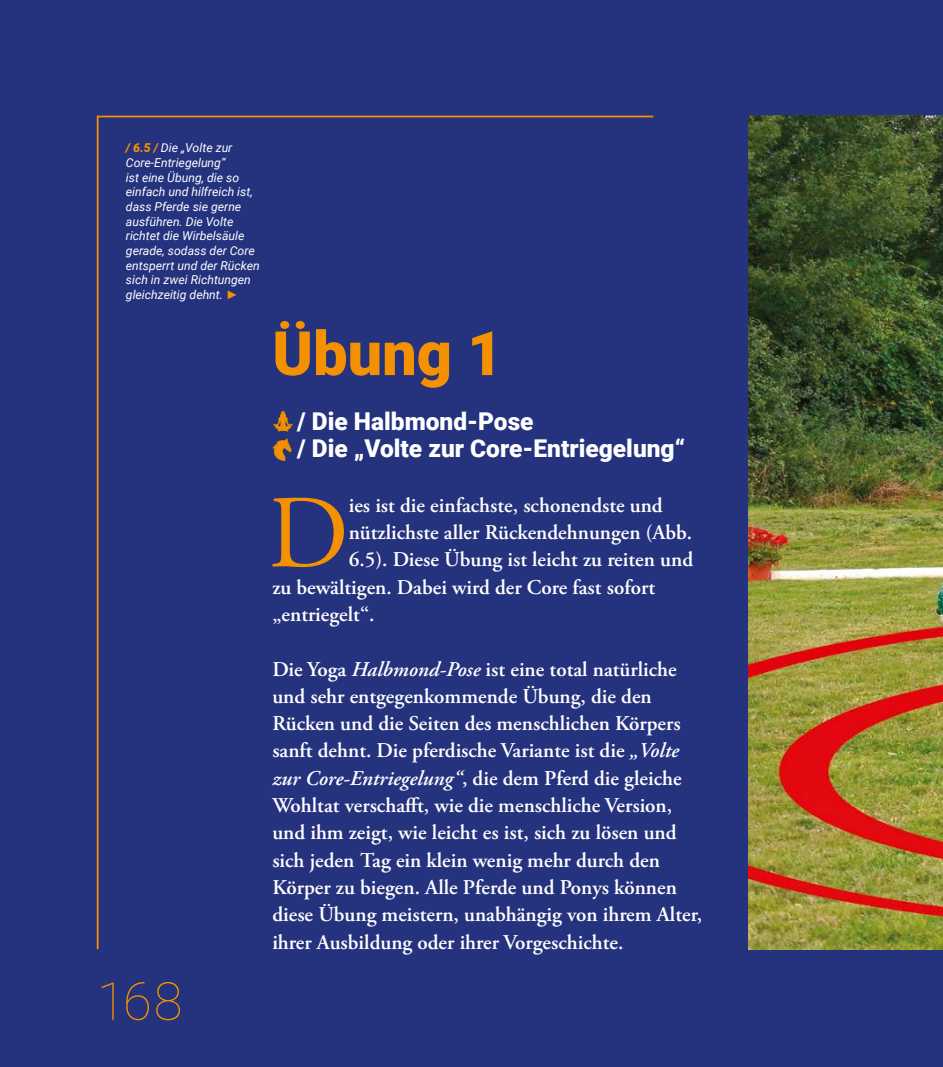
<style>
.page{position:relative;width:943px;height:1067px;background:#25327e}
.page>*{position:absolute;margin:0;border:0;box-sizing:border-box;transform-origin:0 0}
.t1{font:103.42px "Adobe Garamond Pro";color:#f39100}
.t2{font:900 61.25px "Roboto";color:#f39100}
.t3{font:100 52.5px "Roboto";color:#f39100}
.t4{font:900 24.5px/27.3px "Roboto";color:#fff}
.t5{font:600 21px/27.3px "Adobe Garamond Pro";color:#fff}
.t6{font:italic 12.25px/14.7px "Roboto";color:#fff}
.s1{font-weight:900;color:#f39100}
.s2{font-family:"Book Antiqua";color:#f39100}
.s3{font-style:italic}
</style>
<div class="page">
<hr style="left:97px;top:116px;width:1px;height:833px;background:#f39100">
<hr style="left:97px;top:116px;width:556px;height:1px;background:#f39100">
<img style="left:748px;top:116px;width:195px;height:833px">
<img style="left:272px;top:439px;width:20px;height:21px">
<img style="left:273px;top:410px;width:20px;height:22px">
<p class="t6" style="left:126px;top:140px;width:135px"><span class="s1">/ 6.5 /</span> Die „Volte zur<br>Core-Entriegelung“<br>ist eine Übung, die so einfach und hilfreich ist, dass Pferde sie gerne ausführen. Die Volte richtet die Wirbelsäule gerade, sodass der Core entsperrt und der Rücken sich in zwei Richtungen gleichzeitig dehnt. <span class="s2">►</span></p>
<h3 class="t3" style="left:97px;top:964px;width:87px">168</h3>
<h2 class="t2" style="left:272px;top:310px;width:232px">Übung 1</h2>
<p class="t4" style="left:297px;top:406px;width:389px">/ Die Halbmond-Pose<br>/ Die „Volte zur Core-Entriegelung“</p>
<h1 class="t1" style="left:268px;top:471px;width:82px">D</h1>
<p class="t5" style="left:349px;top:491px;width:315px">ies ist die einfachste, schonendste und</p>
<p class="t5" style="left:349px;top:519px;width:345px">nützlichste aller Rückendehnungen (Abb.</p>
<p class="t5" style="left:349px;top:546px;width:346px">6.5). Diese Übung ist leicht zu reiten und</p>
<p class="t5" style="left:272px;top:573px;width:384px">zu bewältigen. Dabei wird der Core fast sofort</p>
<p class="t5" style="left:272px;top:601px;width:104px">„entriegelt“.</p>
<p class="t5" style="left:272px;top:655px;width:431px">Die Yoga <span class="s3">Halbmond-Pose</span> ist eine total natürliche und sehr entgegenkommende Übung, die den Rücken und die Seiten des menschlichen Körpers sanft dehnt. Die pferdische Variante ist die <span class="s3">„Volte zur Core-Entriegelung“</span>, die dem Pferd die gleiche Wohltat verschafft, wie die menschliche Version, und ihm zeigt, wie leicht es ist, sich zu lösen und sich jeden Tag ein klein wenig mehr durch den Körper zu biegen. Alle Pferde und Ponys können diese Übung meistern, unabhängig von ihrem Alter, ihrer Ausbildung oder ihrer Vorgeschichte.</p>
</div>
